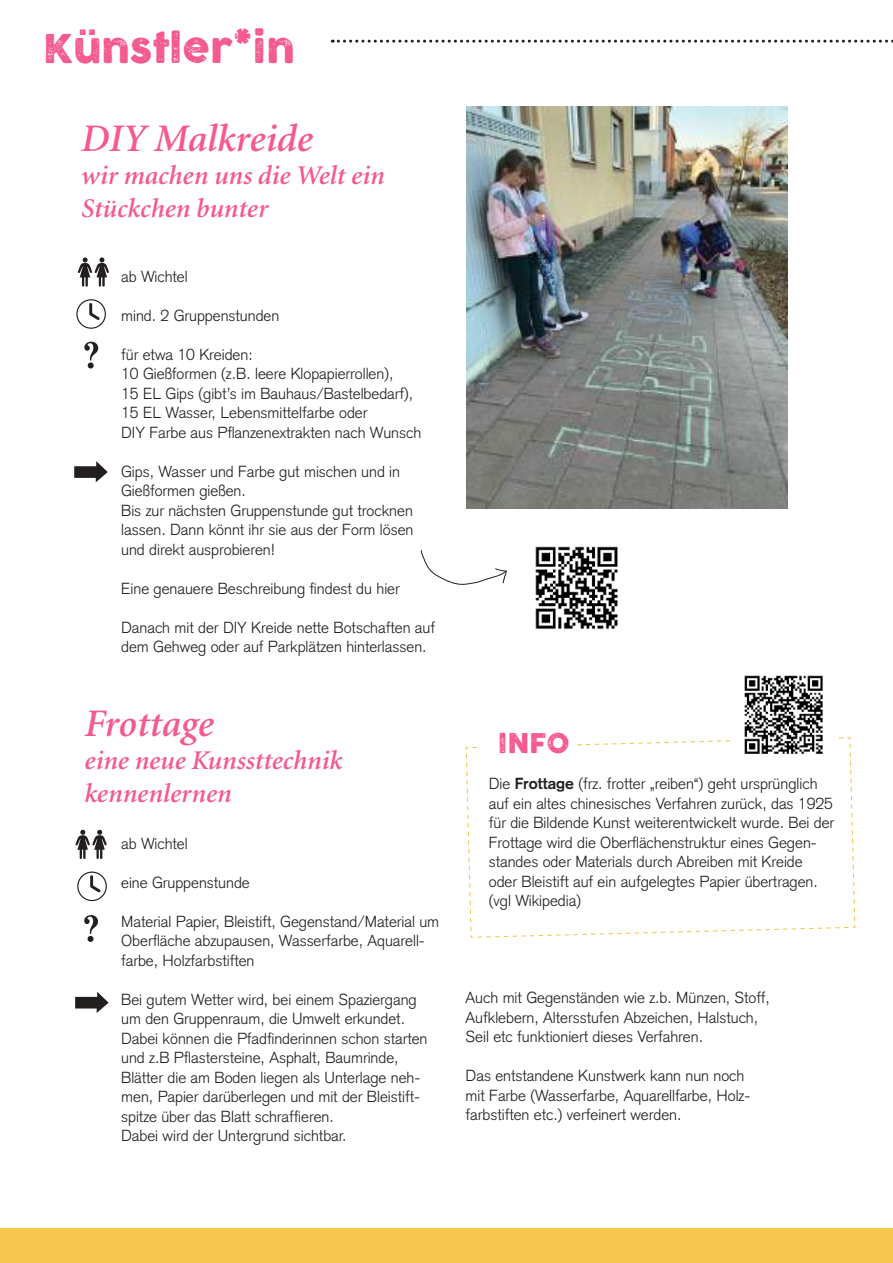
<style>
.page{position:relative;width:893px;height:1263px;background:#fff}
.page>*{position:absolute;margin:0;border:0;box-sizing:border-box;transform-origin:0 0}
.t1{font:italic 600 39px "Minion";color:#f55a8c}
.t2{font:39px "COCOGOOSELETTERPRESS";letter-spacing:.01em;color:#f55a8c}
.t3{font:italic 600 27px/33px "Minion";color:#f55a8c}
.t4{font:27px "COCOGOOSELETTERPRESS";color:#f55a8c}
.t5{font:300 15.75px/19.5px "Akzidenz Grotesk";color:#241f1f}
.s1{font-weight:700}
</style>
<div class="page">
<svg style="left:332px;top:40px;width:561px;height:3px"></svg>
<div style="left:0;top:1228px;width:893px;height:35px;background:#f5c751"></div>
<svg style="left:84px;top:342px;width:14px;height:26px"></svg>
<svg style="left:78px;top:257px;width:31px;height:30px"></svg>
<svg style="left:74px;top:461px;width:34px;height:21px"></svg>
<div style="left:76px;top:299px;width:30px;height:30px;border:1px solid #241f1f;border-radius:50%"></div>
<svg style="left:89px;top:301px;width:13px;height:22px"></svg>
<svg style="left:421px;top:550px;width:86px;height:35px"></svg>
<img style="left:535px;top:546px;width:83px;height:84px">
<img style="left:467px;top:106px;width:321px;height:402px">
<svg style="left:84px;top:915px;width:14px;height:27px"></svg>
<svg style="left:75px;top:830px;width:32px;height:29px"></svg>
<svg style="left:75px;top:992px;width:34px;height:21px"></svg>
<div style="left:77px;top:871px;width:30px;height:30px;border:1px solid #241f1f;border-radius:50%"></div>
<svg style="left:90px;top:874px;width:13px;height:21px"></svg>
<svg style="left:465px;top:737px;width:391px;height:201px"></svg>
<div style="left:481px;top:718px;width:93px;height:48px;background:#fff"></div>
<img style="left:731px;top:675px;width:105px;height:91px">
<h1 class="t2" style="left:43px;top:27px;width:253px">Künstler*in</h1>
<h1 class="t1" style="left:81px;top:119px;width:233px">DIY Malkreide</h1>
<h2 class="t3" style="left:81px;top:160px;width:305px">wir machen uns die Welt ein<br>Stückchen bunter</h2>
<p class="t5" style="left:121px;top:267px;width:68px">ab Wichtel</p>
<p class="t5" style="left:121px;top:306px;width:160px">mind. 2 Gruppenstunden</p>
<p class="t5" style="left:121px;top:345px;width:302px">für etwa 10 Kreiden:<br>10 Gießformen (z.B. leere Klopapierrollen),<br>15 EL Gips (gibt’s im Bauhaus/Bastelbedarf), 15 EL Wasser, Lebensmittelfarbe oder<br>DIY Farbe aus Pflanzenextrakten nach Wunsch</p>
<p class="t5" style="left:121px;top:462px;width:294px">Gips, Wasser und Farbe gut mischen und in Gießformen gießen.<br>Bis zur nächsten Gruppenstunde gut trocknen lassen. Dann könnt ihr sie aus der Form lösen und direkt ausprobieren!</p>
<p class="t5" style="left:121px;top:579px;width:280px">Eine genauere Beschreibung findest du hier</p>
<p class="t5" style="left:121px;top:618px;width:315px">Danach mit der DIY Kreide nette Botschaften auf dem Gehweg oder auf Parkplätzen hinterlassen.</p>
<h1 class="t1" style="left:84px;top:704px;width:131px">Frottage</h1>
<h2 class="t3" style="left:84px;top:745px;width:259px">eine neue Kunssttechnik kennenlernen</h2>
<p class="t5" style="left:121px;top:834px;width:68px">ab Wichtel</p>
<p class="t5" style="left:121px;top:873px;width:130px">eine Gruppenstunde</p>
<p class="t5" style="left:121px;top:912px;width:320px">Material Papier, Bleistift, Gegenstand/Material um<br>Oberfläche abzupausen, Wasserfarbe, Aquarell&shy;farbe, Holzfarbstiften</p>
<p class="t5" style="left:121px;top:990px;width:308px">Bei gutem Wetter wird, bei einem Spaziergang um den Gruppenraum, die Umwelt erkundet.<br>Dabei können die Pfadfinderinnen schon starten und z.B Pflastersteine, Asphalt, Baumrinde, Blätter die am Boden liegen als Unterlage neh&shy;men, Papier darüberlegen und mit der Bleistift&shy;spitze über das Blatt schraffieren.<br>Dabei wird der Untergrund sichtbar.</p>
<h2 class="t4" style="left:498px;top:728px;width:73px">INFO</h2>
<p class="t5" style="left:489px;top:774px;width:347px">Die <span class="s1">Frottage</span> (frz. frotter „reiben“) geht ursprünglich auf ein altes chinesisches Verfahren zurück, das 1925 für die Bildende Kunst weiterentwickelt wurde. Bei der Frottage wird die Oberflächenstruktur eines Gegen&shy;standes oder Materials durch Abreiben mit Kreide oder Bleistift auf ein aufgelegtes Papier übertragen. (vgl Wikipedia)</p>
<p class="t5" style="left:466px;top:988px;width:306px">Auch mit Gegenständen wie z.b. Münzen, Stoff,<br>Aufklebern, Altersstufen Abzeichen, Halstuch,<br>Seil etc funktioniert dieses Verfahren.</p>
<p class="t5" style="left:466px;top:1066px;width:286px">Das entstandene Kunstwerk kann nun noch mit Farbe (Wasserfarbe, Aquarellfarbe, Holz&shy;farbstiften etc.) verfeinert werden.</p>
</div>
